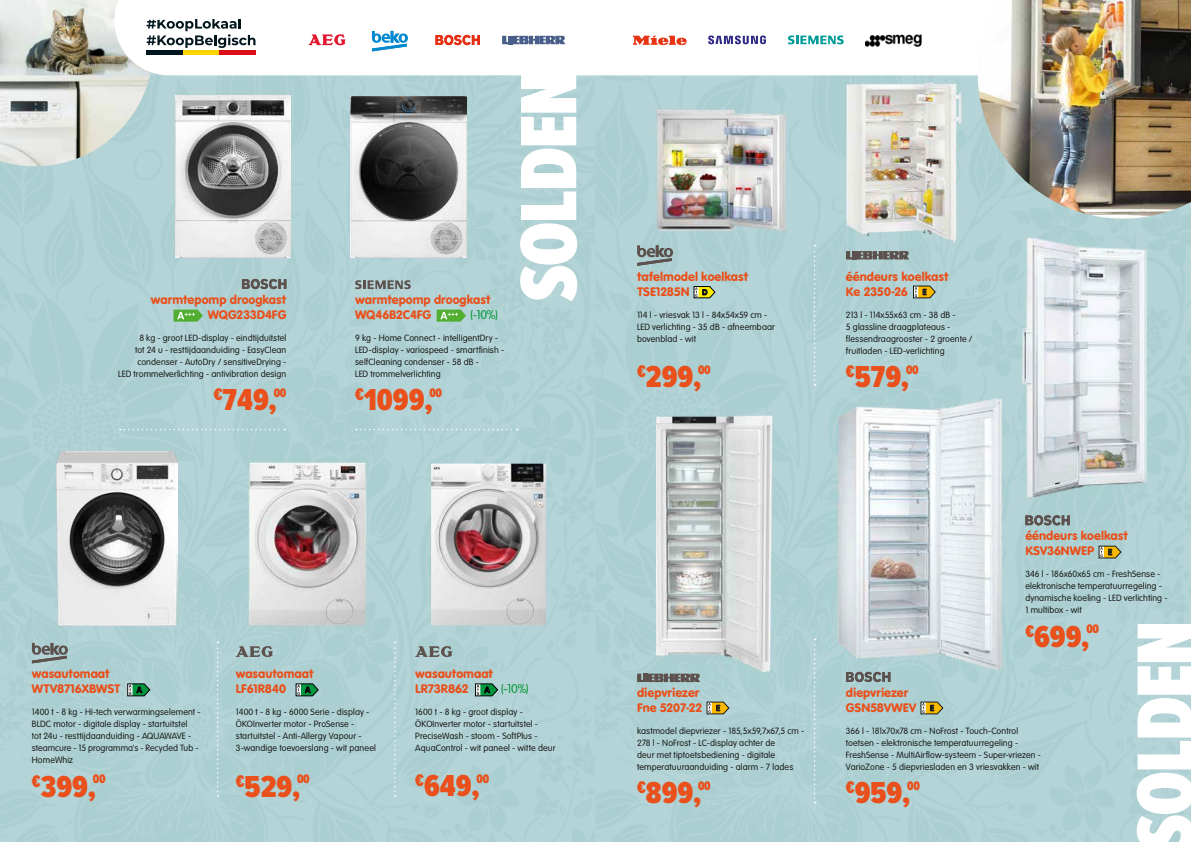
<style>
.page{position:relative;width:1191px;height:842px;background:#fff}
.page>*{position:absolute;margin:0;border:0;box-sizing:border-box;transform-origin:0 0}
.t1{font:900 82.8px "Proxima Nova Ex Cn";letter-spacing:-.02em;color:#fff}
.t2{font:900 31.5px "Proxima Nova Ex Cn";color:#e9501b}
.t3{font:300 13.4px "VAG Rundschrift D";color:#0b983a}
.t4{font:13px/15px "VAG Rundschrift D";letter-spacing:-.005em;color:#e9501b}
.t5{font:900 12.8px "Proxima Nova Ex Cn";letter-spacing:-.03em;color:#e9501b}
.t6{font:300 9.5px/12px "VAG Rundschrift D";letter-spacing:.01em;color:#1a1a18}
</style>
<div class="page">
<img style="left:174px;top:75px;width:421px;height:415px">
<img style="left:351px;top:490px;width:244px;height:352px">
<img style="left:69px;top:625px;width:106px;height:217px">
<img style="left:280px;top:631px;width:71px;height:211px">
<div style="left:595px;top:139px;width:69px;height:703px;background:#afd1d4"></div>
<div style="left:664px;top:234px;width:107px;height:174px;background:#b1d2d4"></div>
<div style="left:840px;top:248px;width:106px;height:147px;background:#b2d2d5"></div>
<img style="left:1122px;top:245px;width:69px;height:597px">
<div style="left:1051px;top:500px;width:71px;height:342px;background:#b2d2d5"></div>
<img style="left:664px;top:689px;width:107px;height:153px">
<img style="left:0;top:0;width:153px;height:166px">
<svg style="left:114px;top:0;width:808px;height:75px"></svg>
<svg style="left:147px;top:20px;width:108px;height:28px"></svg>
<hr style="left:147px;top:50px;width:36px;height:4px;background:#00151d">
<hr style="left:183px;top:50px;width:36px;height:4px;background:#ffd400">
<hr style="left:219px;top:50px;width:36px;height:4px;background:#db0d15">
<img style="left:977px;top:0;width:214px;height:219px">
<img style="left:350px;top:97px;width:116px;height:161px">
<img style="left:175px;top:96px;width:115px;height:161px">
<img style="left:57px;top:451px;width:120px;height:174px">
<img style="left:656px;top:408px;width:119px;height:281px">
<img style="left:655px;top:109px;width:131px;height:125px">
<img style="left:1022px;top:237px;width:124px;height:263px">
<img style="left:838px;top:76px;width:127px;height:172px">
<img style="left:825px;top:395px;width:189px;height:280px">
<img style="left:245px;top:459px;width:123px;height:172px">
<svg style="left:121px;top:429px;width:164px;height:1px"></svg>
<svg style="left:217px;top:643px;width:2px;height:154px"></svg>
<svg style="left:394px;top:642px;width:2px;height:155px"></svg>
<svg style="left:814px;top:640px;width:1px;height:163px"></svg>
<svg style="left:356px;top:429px;width:162px;height:1px"></svg>
<svg style="left:814px;top:245px;width:1px;height:140px"></svg>
<svg style="left:788px;top:35px;width:55px;height:9px"></svg>
<svg style="left:708px;top:35px;width:58px;height:9px"></svg>
<svg style="left:633px;top:35px;width:54px;height:10px"></svg>
<img style="left:865px;top:35px;width:56px;height:11px">
<svg style="left:308px;top:34px;width:37px;height:11px"></svg>
<svg style="left:502px;top:36px;width:63px;height:8px"></svg>
<svg style="left:435px;top:35px;width:45px;height:10px"></svg>
<svg style="left:372px;top:31px;width:36px;height:20px"></svg>
<svg style="left:707px;top:702px;width:22px;height:12px"></svg>
<svg style="left:920px;top:702px;width:23px;height:12px"></svg>
<svg style="left:1098px;top:546px;width:23px;height:12px"></svg>
<svg style="left:242px;top:279px;width:44px;height:10px"></svg>
<svg style="left:694px;top:286px;width:21px;height:12px"></svg>
<svg style="left:637px;top:245px;width:36px;height:21px"></svg>
<svg style="left:1025px;top:515px;width:44px;height:10px"></svg>
<svg style="left:637px;top:674px;width:63px;height:8px"></svg>
<svg style="left:846px;top:672px;width:44px;height:10px"></svg>
<svg style="left:913px;top:285px;width:23px;height:13px"></svg>
<svg style="left:846px;top:251px;width:63px;height:8px"></svg>
<svg style="left:32px;top:643px;width:36px;height:20px"></svg>
<svg style="left:236px;top:646px;width:37px;height:11px"></svg>
<svg style="left:415px;top:646px;width:37px;height:11px"></svg>
<svg style="left:355px;top:280px;width:56px;height:9px"></svg>
<svg style="left:173px;top:310px;width:30px;height:12px"></svg>
<svg style="left:437px;top:310px;width:29px;height:12px"></svg>
<svg style="left:127px;top:684px;width:23px;height:12px"></svg>
<svg style="left:296px;top:684px;width:22px;height:12px"></svg>
<svg style="left:475px;top:684px;width:23px;height:12px"></svg>
<img style="left:431px;top:464px;width:115px;height:161px">
<h3 class="t4" style="left:151px;top:292px;width:137px;text-align:right">warmtepomp droogkast<br>WQG233D4FG</h3>
<p class="t6" style="left:118px;top:332px;width:170px;text-align:right">8 kg - groot LED-display - eindtijduitstel<br>tot 24 u - resttijdaanduiding - EasyClean condenser - AutoDry / sensitiveDrying -<br>LED trommelverlichting - antivibration design</p>
<h2 class="t2" style="left:214px;top:377px;width:65px"><sup>€</sup>749,</h2>
<h3 class="t5" style="left:274px;top:383px;width:14px">00</h3>
<h3 class="t4" style="left:355px;top:292px;width:137px">warmtepomp droogkast<br>WQ46B2C4FG</h3>
<h3 class="t3" style="left:470px;top:307px;width:29px">(-10%)</h3>
<p class="t6" style="left:355px;top:332px;width:150px">9 kg - Home Connect - intelligentDry - LED-display - variospeed - smartfinish - selfCleaning condenser - 58 dB -<br>LED trommelverlichting</p>
<h2 class="t2" style="left:355px;top:377px;width:79px"><sup>€</sup>1099,</h2>
<h3 class="t5" style="left:429px;top:383px;width:14px">00</h3>
<h1 class="t1" style="left:488px;top:301px;width:232px;rotate:-90deg">SOLDEN</h1>
<h3 class="t4" style="left:32px;top:666px;width:90px">wasautomaat<br>WTV8716XBWST</h3>
<p class="t6" style="left:32px;top:706px;width:170px">1400 t - 8 kg - Hi-tech verwarmingselement - BLDC motor - digitale display - startuitstel<br>tot 24u - resttijdaanduiding - AQUAWAVE - steamcure - 15 programma's - Recycled Tub - HomeWhiz</p>
<h2 class="t2" style="left:32px;top:763px;width:66px"><sup>€</sup>399,</h2>
<h3 class="t5" style="left:93px;top:770px;width:14px">00</h3>
<h3 class="t4" style="left:236px;top:666px;width:79px">wasautomaat<br>LF61R840</h3>
<p class="t6" style="left:236px;top:706px;width:142px">1400 t - 8 kg - 6000 Serie - display - ÖKOInverter motor - ProSense - startuitstel - Anti-Allergy Vapour - 3-wandige toevoerslang - wit paneel</p>
<h2 class="t2" style="left:236px;top:763px;width:66px"><sup>€</sup>529,</h2>
<h3 class="t5" style="left:297px;top:770px;width:14px">00</h3>
<h3 class="t4" style="left:415px;top:667px;width:79px">wasautomaat<br>LR73R862</h3>
<h3 class="t3" style="left:501px;top:682px;width:29px">(-10%)</h3>
<p class="t6" style="left:415px;top:706px;width:142px">1600 t - 8 kg - groot display -<br>ÖKOInverter motor - startuitstel -<br>PreciseWash - stoom - SoftPlus -<br>AquaControl - wit paneel - witte deur</p>
<h2 class="t2" style="left:415px;top:763px;width:66px"><sup>€</sup>649,</h2>
<h3 class="t5" style="left:476px;top:769px;width:14px">00</h3>
<h3 class="t4" style="left:637px;top:269px;width:113px">tafelmodel koelkast<br>TSE1285N</h3>
<p class="t6" style="left:637px;top:309px;width:139px">114 l - vriesvak 13 l - 84x54x59 cm -<br>LED verlichting - 35 dB - afneembaar bovenblad - wit</p>
<h2 class="t2" style="left:637px;top:354px;width:66px"><sup>€</sup>299,</h2>
<h3 class="t5" style="left:698px;top:360px;width:14px">00</h3>
<h3 class="t4" style="left:846px;top:269px;width:104px">ééndeurs koelkast<br>Ke 2350-26</h3>
<p class="t6" style="left:846px;top:309px;width:128px">213 l - 114x55x63 cm - 38 dB -<br>5 glassline draagplateaus - flessendraagrooster - 2 groente / fruitladen - LED-verlichting</p>
<h2 class="t2" style="left:846px;top:354px;width:65px"><sup>€</sup>579,</h2>
<h3 class="t5" style="left:906px;top:360px;width:14px">00</h3>
<h3 class="t4" style="left:637px;top:685px;width:67px">diepvriezer<br>Fne 5207-22</h3>
<p class="t6" style="left:637px;top:725px;width:169px">kastmodel diepvriezer - 185,5x59,7x67,5 cm - 278 l - NoFrost - LC-display achter de<br>deur met tiptoetsbediening - digitale temperatuuraanduiding - alarm - 7 lades</p>
<h2 class="t2" style="left:637px;top:770px;width:66px"><sup>€</sup>899,</h2>
<h3 class="t5" style="left:698px;top:776px;width:14px">00</h3>
<h3 class="t4" style="left:1025px;top:529px;width:104px">ééndeurs koelkast<br>KSV36NWEP</h3>
<p class="t6" style="left:1025px;top:568px;width:144px">346 l - 186x60x65 cm - FreshSense - elektronische temperatuurregeling - dynamische koeling - LED verlichting -<br>1 multibox - wit</p>
<h2 class="t2" style="left:1025px;top:613px;width:66px"><sup>€</sup>699,</h2>
<h3 class="t5" style="left:1086px;top:620px;width:14px">00</h3>
<h1 class="t1" style="left:1105px;top:851px;width:232px;rotate:-90deg">SOLDEN</h1>
<h3 class="t4" style="left:846px;top:685px;width:72px">diepvriezer<br>GSN58VWEV</h3>
<p class="t6" style="left:846px;top:725px;width:196px">366 l - 181x70x78 cm - NoFrost - Touch-Control toetsen - elektronische temperatuurregeling - FreshSense - MultiAirflow-systeem - Super-vriezen - VarioZone - 5 diepvriesladen en 3 vriesvakken - wit</p>
<h2 class="t2" style="left:846px;top:770px;width:66px"><sup>€</sup>959,</h2>
<h3 class="t5" style="left:907px;top:776px;width:14px">00</h3>
</div>
